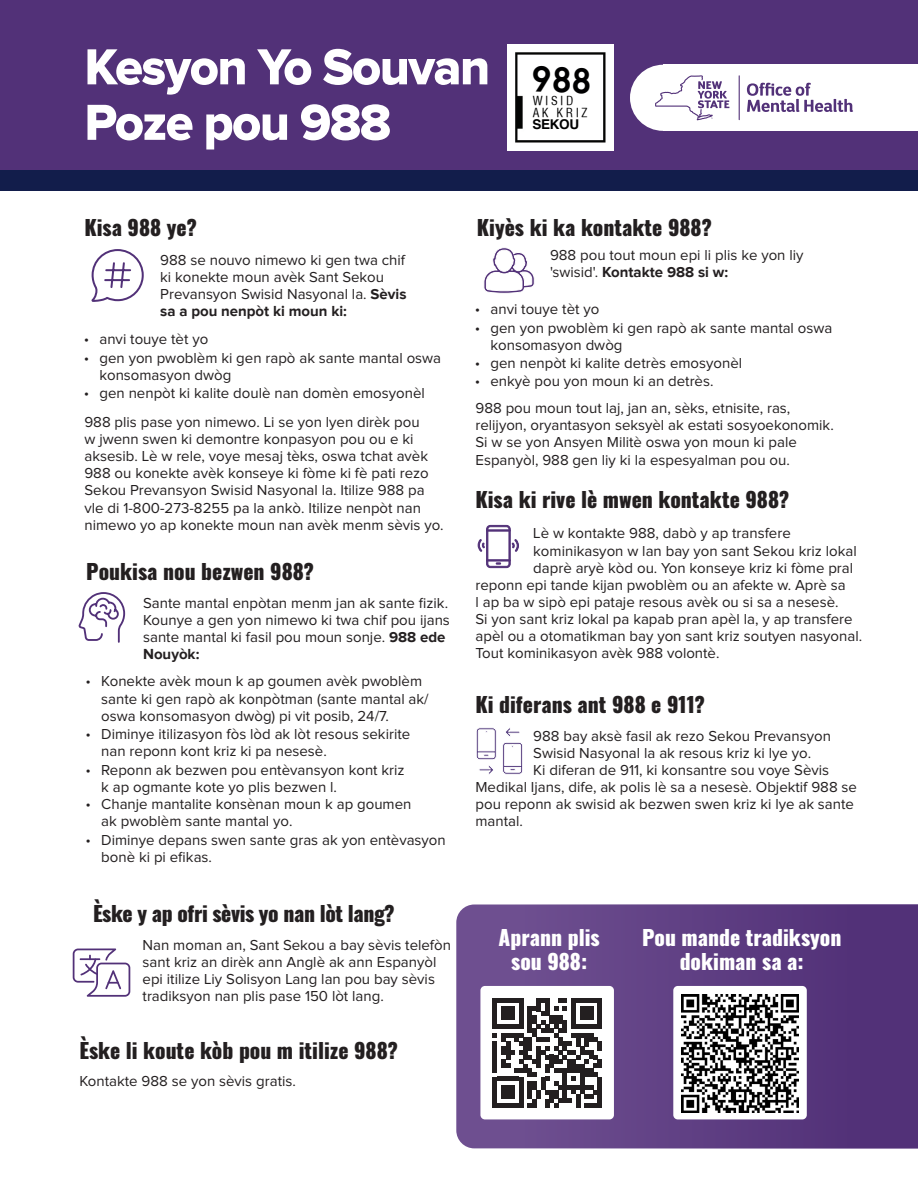
<style>
.page{position:relative;width:918px;height:1188px;background:#fff}
.page>*{position:absolute;margin:0;border:0;box-sizing:border-box;transform-origin:0 0}
.t1{font:52.5px/55.5px "Proxima Nova Extrabld";letter-spacing:-.03em;color:#fff}
.t2{font:800 21px "Oswald";color:#231f20}
.t3{font:800 21px/23.9px "Oswald";color:#fff;text-align:center}
.t4{font:800 21px "Oswald";letter-spacing:-.02em;color:#231f20}
.t5{font:15px/17.1px "Proxima Nova";color:#231f20}
.t6{font:700 13.5px "Helvetica";letter-spacing:-.02em;color:#000001}
.t7{font:condensed 12px/12px "Helvetica";letter-spacing:.21em;color:#000001}
.s1{font-weight:700}
.s2{font-family:"Myriad Pro"}
</style>
<div class="page">
<div style="left:0;top:0;width:918px;height:187px;background:#523178"></div>
<img style="left:508px;top:45px;width:106px;height:106px">
<div style="left:529px;top:64px;width:63px;height:67px;background:#fff"></div>
<div style="left:663px;top:65px;width:255px;height:66px;background:#fff"></div>
<div style="left:630px;top:65px;width:66px;height:66px;background:#fff;border-radius:50%"></div>
<hr style="left:739px;top:76px;width:1px;height:44px;background:#523178">
<svg style="left:747px;top:83px;width:106px;height:29px"></svg>
<svg style="left:655px;top:75px;width:74px;height:45px"></svg>
<svg style="left:91px;top:249px;width:53px;height:53px"></svg>
<svg style="left:78px;top:592px;width:48px;height:51px"></svg>
<svg style="left:73px;top:948px;width:57px;height:49px"></svg>
<svg style="left:484px;top:247px;width:51px;height:47px"></svg>
<svg style="left:478px;top:525px;width:41px;height:43px"></svg>
<svg style="left:456px;top:904px;width:462px;height:244px;background:#5f3f83"></svg>
<div style="left:0;top:170px;width:918px;height:21px;background:#121d4b"></div>
<svg style="left:476px;top:727px;width:47px;height:48px"></svg>
<div style="left:480px;top:986px;width:134px;height:133px;background:#fff;border-radius:4px"></div>
<svg style="left:493px;top:998px;width:109px;height:109px"></svg>
<div style="left:673px;top:986px;width:134px;height:133px;background:#fff;border-radius:4px"></div>
<img style="left:681px;top:994px;width:118px;height:118px">
<h1 class="t1" style="left:84px;top:41px;width:407px">Kesyon Yo Souvan<br>Poze pou 988</h1>
<p class="t7" style="left:533px;top:94px;width:56px">WISID<br>AK KRIZ</p>
<p class="t6" style="left:532px;top:113px;width:48px">SEKOU</p>
<h2 class="t2" style="left:84px;top:217px;width:114px">Kisa 988 ye?</h2>
<p class="t5" style="left:160px;top:252px;width:248px">988 se nouvo nimewo ki gen twa chif ki konekte moun avèk Sant Sekou<br>Prevansyon Swisid Nasyonal la. <span class="s1">Sèvis sa a pou nenpòt ki moun ki:</span></p>
<p class="t5" style="left:84px;top:331px;width:125px"><span class="s2">•</span> anvi touye tèt yo</p>
<p class="t5" style="left:99px;top:350px;width:343px;text-indent:-15px"><span class="s2">•</span> gen yon pwoblèm ki gen rapò ak sante mantal oswa konsomasyon dwòg</p>
<p class="t5" style="left:84px;top:379px;width:342px;line-height:29.4px"><span class="s2">•</span> gen nenpòt ki kalite doulè nan domèn emosyonèl<br>988 plis pase yon nimewo. Li se yon lyen dirèk pou</p>
<p class="t5" style="left:84px;top:431px;width:361px">w jwenn swen ki demontre konpasyon pou ou e ki aksesib. Lè w rele, voye mesaj tèks, oswa tchat avèk 988 ou konekte avèk konseye ki fòme ki fè pati rezo Sekou Prevansyon Swisid Nasyonal la. Itilize 988 pa vle di 1-800-273-8255 pa la ankò. Itilize nenpòt nan nimewo yo ap konekte moun nan avèk menm sèvis yo.</p>
<h2 class="t2" style="left:86px;top:561px;width:229px">Poukisa nou bezwen 988?</h2>
<p class="t5" style="left:143px;top:595px;width:308px">Sante mantal enpòtan menm jan ak sante fizik.<br>Kounye a gen yon nimewo ki twa chif pou ijans sante mantal ki fasil pou moun sonje. <span class="s1">988 ede Nouyòk:</span></p>
<p class="t5" style="left:101px;top:674px;width:329px;text-indent:-15px"><span class="s2">•</span> Konekte avèk moun k ap goumen avèk pwoblèm sante ki gen rapò ak konpòtman (sante mantal ak/ oswa konsomasyon dwòg) pi vit posib, 24/7.</p>
<p class="t5" style="left:101px;top:726px;width:310px;text-indent:-15px"><span class="s2">•</span> Diminye itilizasyon fòs lòd ak lòt resous sekirite nan reponn kont kriz ki pa nesesè.</p>
<p class="t5" style="left:101px;top:762px;width:305px;text-indent:-15px"><span class="s2">•</span> Reponn ak bezwen pou entèvansyon kont kriz k ap ogmante kote yo plis bezwen l.</p>
<p class="t5" style="left:101px;top:796px;width:312px;text-indent:-15px"><span class="s2">•</span> Chanje mantalite konsènan moun k ap goumen ak pwoblèm sante mantal yo.</p>
<p class="t5" style="left:101px;top:832px;width:346px;text-indent:-15px"><span class="s2">•</span> Diminye depans swen sante gras ak yon entèvasyon bonè ki pi efikas.</p>
<h2 class="t4" style="left:93px;top:903px;width:303px">Èske y ap ofri sèvis yo nan lòt lang?</h2>
<p class="t5" style="left:143px;top:937px;width:310px">Nan moman an, Sant Sekou a bay sèvis telefòn sant kriz an dirèk ann Anglè ak ann Espanyòl epi itilize Liy Solisyon Lang lan pou bay sèvis tradiksyon nan plis pase 150 lòt lang.</p>
<h2 class="t2" style="left:79px;top:1039px;width:320px">Èske li koute kòb pou m itilize 988?</h2>
<p class="t5" style="left:79px;top:1073px;width:218px">Kontakte 988 se yon sèvis gratis.</p>
<h2 class="t2" style="left:477px;top:217px;width:236px">Kiyès ki ka kontakte 988?</h2>
<p class="t5" style="left:550px;top:247px;width:255px">988 pou tout moun epi li plis ke yon liy 'swisid'. <span class="s1">Kontakte 988 si w:</span></p>
<p class="t5" style="left:476px;top:301px;width:125px"><span class="s2">•</span> anvi touye tèt yo</p>
<p class="t5" style="left:491px;top:320px;width:343px;text-indent:-15px"><span class="s2">•</span> gen yon pwoblèm ki gen rapò ak sante mantal oswa konsomasyon dwòg</p>
<p class="t5" style="left:476px;top:355px;width:268px"><span class="s2">•</span> gen nenpòt ki kalite detrès emosyonèl</p>
<p class="t5" style="left:476px;top:368px;width:316px;line-height:27.6px"><span class="s2">•</span> enkyè pou yon moun ki an detrès.<br>988 pou moun tout laj, jan an, sèks, etnisite, ras,</p>
<p class="t5" style="left:476px;top:418px;width:360px">relijyon, oryantasyon seksyèl ak estati sosyoekonomik.<br>Si w se yon Ansyen Militè oswa yon moun ki pale<br>Espanyòl, 988 gen liy ki la espesyalman pou ou.</p>
<h2 class="t2" style="left:476px;top:489px;width:315px">Kisa ki rive lè mwen kontakte 988?</h2>
<p class="t5" style="left:533px;top:526px;width:259px">Lè w kontakte 988, dabò y ap transfere</p>
<p class="t5" style="left:533px;top:543px;width:325px">kominikasyon w lan bay yon sant Sekou kriz lokal</p>
<p class="t5" style="left:533px;top:560px;width:321px">daprè aryè kòd ou. Yon konseye kriz ki fòme pral</p>
<p class="t5" style="left:476px;top:577px;width:372px">reponn epi tande kijan pwoblèm ou an afekte w. Aprè sa</p>
<p class="t5" style="left:476px;top:594px;width:365px">l ap ba w sipò epi pataje resous avèk ou si sa a nesesè.</p>
<p class="t5" style="left:476px;top:611px;width:379px">Si yon sant kriz lokal pa kapab pran apèl la, y ap transfere</p>
<p class="t5" style="left:476px;top:628px;width:388px">apèl ou a otomatikman bay yon sant kriz soutyen nasyonal.</p>
<p class="t5" style="left:476px;top:645px;width:246px">Tout kominikasyon avèk 988 volontè.</p>
<h2 class="t2" style="left:476px;top:693px;width:231px">Ki diferans ant 988 e 911?</h2>
<p class="t5" style="left:533px;top:728px;width:299px">988 bay aksè fasil ak rezo Sekou Prevansyon</p>
<p class="t5" style="left:533px;top:745px;width:279px">Swisid Nasyonal la ak resous kriz ki lye yo.</p>
<p class="t5" style="left:533px;top:762px;width:297px">Ki diferan de 911, ki konsantre sou voye Sèvis</p>
<p class="t5" style="left:476px;top:779px;width:383px">Medikal Ijans, dife, ak polis lè sa a nesesè. Objektif 988 se</p>
<p class="t5" style="left:476px;top:796px;width:380px">pou reponn ak swisid ak bezwen swen kriz ki lye ak sante</p>
<p class="t5" style="left:476px;top:813px;width:49px">mantal.</p>
<h2 class="t3" style="left:499px;top:927px;width:103px">Aprann plis sou 988:</h2>
<h2 class="t3" style="left:642px;top:927px;width:201px">Pou mande tradiksyon dokiman sa a:</h2>
</div>
